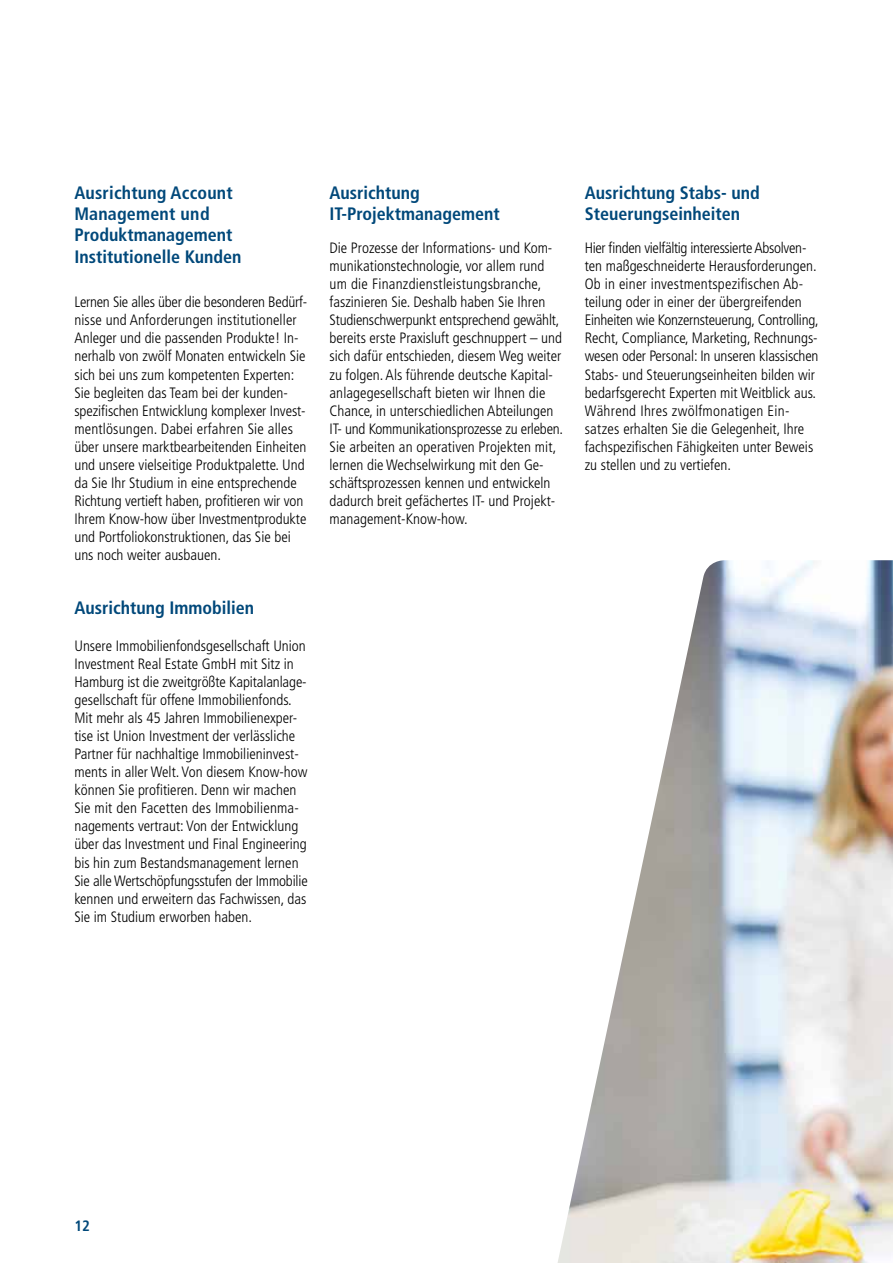
<style>
.page{position:relative;width:893px;height:1263px;background:#fff}
.page>*{position:absolute;margin:0;border:0;box-sizing:border-box;transform-origin:0 0}
.t1{font:700 condensed 18px/21.3px "Frutiger";color:#00487a}
.t2{font:300 condensed 15px/18px "Frutiger";color:#000}
.t3{font:700 condensed 15px "Frutiger";color:#00487a}
</style>
<div class="page">
<img style="left:558px;top:560px;width:335px;height:703px">
<p class="t1" style="left:74px;top:182px;width:169px">Ausrichtung Account<br>Management und<br>Produktmanagement<br>Institutionelle Kunden</p>
<p class="t2" style="left:74px;top:293px;width:234px">Lernen Sie alles über die besonderen Bedürf&shy;nisse und Anforderungen institutioneller Anleger und die passenden Produkte! In&shy;nerhalb von zwölf Monaten entwickeln Sie sich bei uns zum kompetenten Experten:<br>Sie begleiten das Team bei der kunden&shy;spezifischen Entwicklung komplexer Invest&shy;mentlösungen. Dabei erfahren Sie alles über unsere marktbearbeitenden Einheiten und unsere vielseitige Produktpalette. Und da Sie Ihr Studium in eine entsprechende Richtung vertieft haben, profitieren wir von Ihrem Know-how über Investmentprodukte und Portfoliokonstruktionen, das Sie bei uns noch weiter ausbauen.</p>
<p class="t1" style="left:74px;top:598px;width:181px">Ausrichtung Immobilien</p>
<p class="t2" style="left:74px;top:637px;width:235px">Unsere Immobilienfondsgesellschaft Union Investment Real Estate GmbH mit Sitz in Hamburg ist die zweitgrößte Kapitalanlage&shy;gesellschaft für offene Immobilienfonds.<br>Mit mehr als 45 Jahren Immobilienexper&shy;tise ist Union Investment der verlässliche Partner für nachhaltige Immobilieninvest&shy;ments in aller Welt. Von diesem Know-how können Sie profitieren. Denn wir machen Sie mit den Facetten des Immobilienma&shy;nagements vertraut: Von der Entwicklung über das Investment und Final Engineering bis hin zum Bestandsmanagement lernen Sie alle Wertschöpfungsstufen der Immobilie kennen und erweitern das Fachwissen, das Sie im Studium erworben haben.</p>
<p class="t1" style="left:330px;top:182px;width:172px">Ausrichtung<br>IT-Projektmanagement</p>
<p class="t2" style="left:330px;top:239px;width:235px">Die Prozesse der Informations- und Kom&shy;munikationstechnologie, vor allem rund um die Finanzdienstleistungsbranche, faszinieren Sie. Deshalb haben Sie Ihren Studienschwerpunkt entsprechend gewählt, bereits erste Praxisluft geschnuppert – und sich dafür entschieden, diesem Weg weiter zu folgen. Als führende deutsche Kapital&shy;anlagegesellschaft bieten wir Ihnen die Chance, in unterschiedlichen Abteilungen IT- und Kommunikationsprozesse zu erleben.<br>Sie arbeiten an operativen Projekten mit, lernen die Wechselwirkung mit den Ge&shy;schäftsprozessen kennen und entwickeln dadurch breit gefächertes IT- und Projekt&shy;management-Know-how.</p>
<p class="t1" style="left:585px;top:182px;width:177px">Ausrichtung Stabs- und<br>Steuerungseinheiten</p>
<p class="t2" style="left:585px;top:239px;width:235px">Hier finden vielfältig interessierte Absolven&shy;ten maßgeschneiderte Herausforderungen.<br>Ob in einer investmentspezifischen Ab&shy;teilung oder in einer der übergreifenden Einheiten wie Konzernsteuerung, Controlling, Recht, Compliance, Marketing, Rechnungs&shy;wesen oder Personal: In unseren klassischen Stabs- und Steuerungseinheiten bilden wir bedarfsgerecht Experten mit Weitblick aus.<br>Während Ihres zwölfmonatigen Ein&shy;satzes erhalten Sie die Gelegenheit, Ihre fachspezifischen Fähigkeiten unter Beweis zu stellen und zu vertiefen.</p>
<p class="t3" style="left:74px;top:1216px;width:17px">12</p>
</div>
